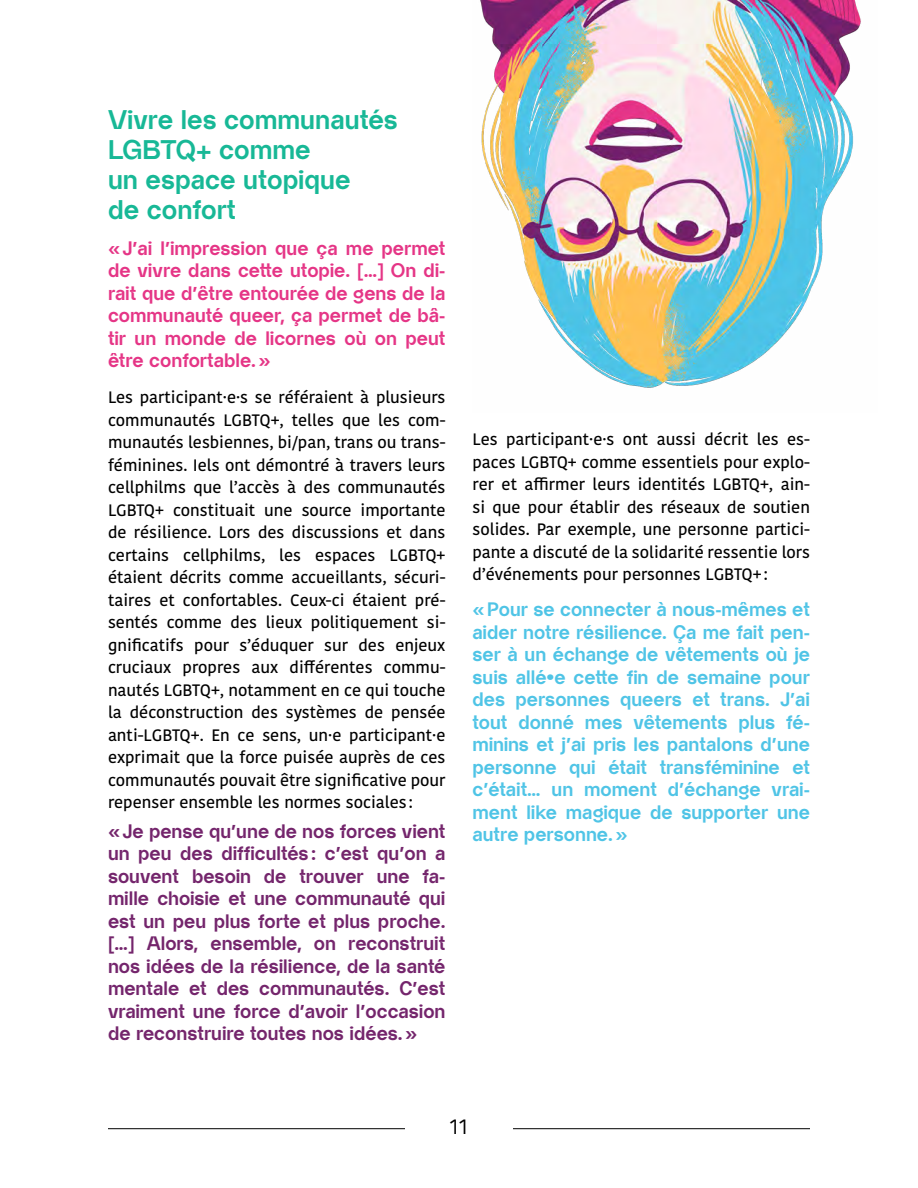
<style>
.page{position:relative;width:918px;height:1188px;background:#fff}
.page>*{position:absolute;margin:0;border:0;box-sizing:border-box;transform-origin:0 0}
.t1{font:700 27px/30px "Almarena Display";color:#17b896}
.t2{font:21px "Kohinoor Bangla";color:#000}
.t3{font:700 19.5px/22.5px "Almarena Display";color:#4fc4e6;text-align:justify}
.t4{font:700 19.5px/22.5px "Almarena Display";color:#74256c;text-align:justify}
.t5{font:700 19.5px/22.5px "Almarena Display";color:#e53586;text-align:justify}
.t6{font:500 16.5px/22.5px "Kohinoor Bangla";color:#000;text-align:justify}
</style>
<div class="page">
<hr style="left:108px;top:1128px;width:297px;height:1px;background:#000">
<hr style="left:513px;top:1128px;width:297px;height:1px;background:#000">
<img style="left:480px;top:0;width:381px;height:388px">
<h1 class="t1" style="left:108px;top:104px;width:291px">Vivre les communautés<br>LGBTQ+ comme<br>un espace utopique<br>de confort</h1>
<p class="t5" style="left:108px;top:236px;width:339px">«J’ai l’impression que ça me permet de vivre dans cette utopie. […] On di&shy;rait que d’être entourée de gens de la communauté queer, ça permet de bâ&shy;tir un monde de licornes où on peut être confortable.»</p>
<p class="t6" style="left:108px;top:386px;width:339px">Les participant·e·s se référaient à plusieurs communautés LGBTQ+, telles que les com&shy;munautés lesbiennes, bi/pan, trans ou trans&shy;féminines. Iels ont démontré à travers leurs cellphilms que l’accès à des communautés LGBTQ+ constituait une source importante de résilience. Lors des discussions et dans certains cellphilms, les espaces LGBTQ+ étaient décrits comme accueillants, sécuri&shy;taires et confortables. Ceux-ci étaient pré&shy;sentés comme des lieux politiquement si&shy;gnificatifs pour s’éduquer sur des enjeux cruciaux propres aux différentes commu&shy;nautés LGBTQ+, notamment en ce qui touche la déconstruction des systèmes de pensée anti-LGBTQ+. En ce sens, un·e participant·e exprimait que la force puisée auprès de ces communautés pouvait être significative pour repenser ensemble les normes sociales :</p>
<p class="t4" style="left:108px;top:819px;width:339px">«Je pense qu’une de nos forces vient un peu des difficultés: c’est qu’on a souvent besoin de trouver une fa&shy;mille choisie et une communauté qui est un peu plus forte et plus proche. […] Alors, ensemble, on reconstruit nos idées de la résilience, de la santé mentale et des communautés. C’est vraiment une force d’avoir l’occasion de reconstruire toutes nos idées.»</p>
<p class="t6" style="left:472px;top:428px;width:339px">Les participant·e·s ont aussi décrit les es&shy;paces LGBTQ+ comme essentiels pour explo&shy;rer et affirmer leurs identités LGBTQ+, ain&shy;si que pour établir des réseaux de soutien solides. Par exemple, une personne partici&shy;pante a discuté de la solidarité ressentie lors d’événements pour personnes LGBTQ+:</p>
<p class="t3" style="left:472px;top:597px;width:339px">«Pour se connecter à nous-mêmes et aider notre résilience. Ça me fait pen&shy;ser à un échange de vêtements où je suis allé·e cette fin de semaine pour des personnes queers et trans. J’ai tout donné mes vêtements plus fé&shy;minins et j’ai pris les pantalons d’une personne qui était transféminine et c’était… un moment d’échange vrai&shy;ment like magique de supporter une autre personne.»</p>
<p class="t2" style="left:450px;top:1111px;width:20px">11</p>
</div>
